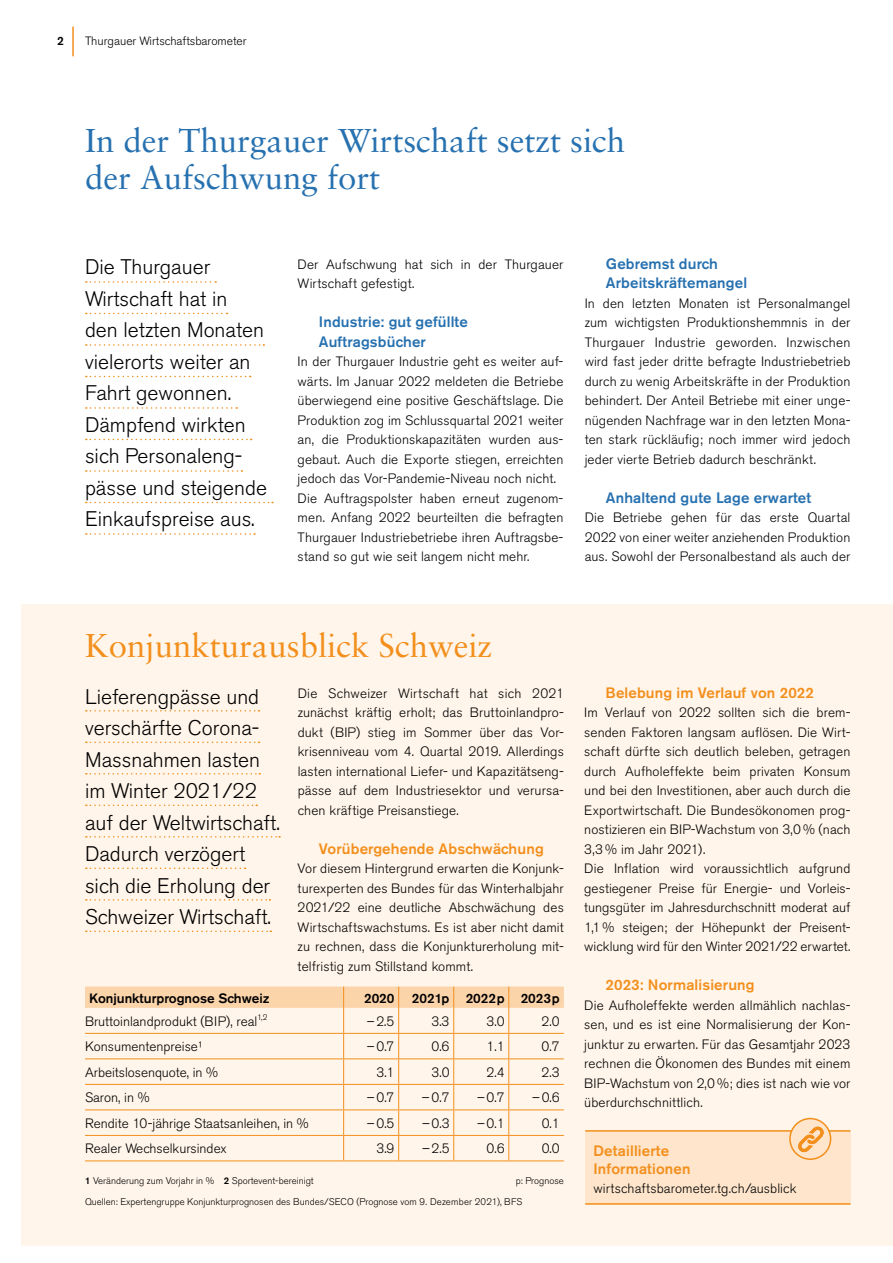
<style>
.page{position:relative;width:893px;height:1263px;background:#fff}
.page>*{position:absolute;margin:0;border:0;box-sizing:border-box;transform-origin:0 0}
.t1{font:33px/37.5px "Sabon LT";color:#2771b0}
.t2{font:33px "Sabon LT";color:#f38f1c}
.t3{font:300 21px/31.5px "Akzidenz Grotesk BE";color:#000}
.t4{font:500 15px/18px "Akzidenz Grotesk BE";letter-spacing:.01em;color:#f38f1c}
.t5{font:500 15px/19.5px "Akzidenz Grotesk BE";letter-spacing:.01em;color:#2771b0}
.t6{font:300 13.5px/19.5px "Akzidenz Grotesk BE";letter-spacing:.01em;color:#000;text-align:justify}
.t7{font:500 13.5px "Akzidenz Grotesk BE";color:#000}
.t8{font:300 12px "Akzidenz Grotesk BE";color:#000}
.t9{font:500 12px "Akzidenz Grotesk BE";color:#000}
.t10{font:300 9.6px/20.5px "Akzidenz Grotesk BE";color:#000}
.s1{font-weight:500}
</style>
<div class="page">
<hr style="left:72px;top:27px;width:2px;height:29px;background:#f38f1c">
<svg style="left:86px;top:281px;width:130px;height:2px"></svg>
<svg style="left:86px;top:313px;width:142px;height:1px"></svg>
<svg style="left:86px;top:344px;width:178px;height:2px"></svg>
<svg style="left:86px;top:376px;width:165px;height:1px"></svg>
<svg style="left:86px;top:407px;width:151px;height:2px"></svg>
<svg style="left:86px;top:439px;width:166px;height:1px"></svg>
<svg style="left:86px;top:470px;width:156px;height:2px"></svg>
<svg style="left:86px;top:502px;width:187px;height:1px"></svg>
<svg style="left:86px;top:533px;width:169px;height:2px"></svg>
<div style="left:21px;top:604px;width:872px;height:641px;background:#fff5ea"></div>
<svg style="left:86px;top:710px;width:173px;height:1px"></svg>
<svg style="left:86px;top:741px;width:174px;height:2px"></svg>
<svg style="left:86px;top:773px;width:174px;height:1px"></svg>
<svg style="left:86px;top:804px;width:171px;height:2px"></svg>
<svg style="left:86px;top:836px;width:194px;height:1px"></svg>
<svg style="left:86px;top:867px;width:160px;height:2px"></svg>
<svg style="left:86px;top:899px;width:184px;height:1px"></svg>
<svg style="left:86px;top:930px;width:185px;height:2px"></svg>
<hr style="left:85px;top:1160px;width:259px;height:1px;background:#f38f1c">
<hr style="left:344px;top:1160px;width:55px;height:1px;background:#f38f1c">
<hr style="left:399px;top:1160px;width:55px;height:1px;background:#f38f1c">
<hr style="left:454px;top:1160px;width:55px;height:1px;background:#f38f1c">
<hr style="left:509px;top:1160px;width:55px;height:1px;background:#f38f1c">
<svg style="left:85px;top:986px;width:479px;height:174px"></svg>
<div style="left:585px;top:1131px;width:265px;height:74px;background:#fee5cb"></div>
<hr style="left:585px;top:1130px;width:265px;height:1px;background:#f38f1c">
<hr style="left:585px;top:1203px;width:265px;height:2px;background:#f38f1c">
<div style="left:790px;top:1118px;width:41px;height:41px;background:#fee5cb;border-radius:50%"></div>
<div style="left:789px;top:1118px;width:42px;height:42px;border:2px solid #f38f1c;border-radius:50%"></div>
<svg style="left:798px;top:1126px;width:26px;height:26px"></svg>
<p class="t9" style="left:57px;top:33px;width:8px">2</p>
<p class="t8" style="left:85px;top:34px;width:163px">Thurgauer Wirtschaftsbarometer</p>
<h1 class="t1" style="left:85px;top:121px;width:542px">In der Thurgauer Wirtschaft setzt sich der Aufschwung fort</h1>
<h2 class="t3" style="left:85px;top:252px;width:184px">Die Thurgauer<br>Wirtschaft hat in<br>den letzten Monaten vielerorts weiter an<br>Fahrt gewonnen.<br>Dämpfend wirkten sich Personaleng&shy;pässe und steigende<br>Einkaufspreise aus.</h2>
<p class="t6" style="left:298px;top:254px;width:267px">Der Aufschwung hat sich in der Thurgauer<br>Wirtschaft gefestigt.</p>
<p class="t5" style="left:319px;top:312px;width:150px">Industrie: gut gefüllte<br>Auftragsbücher</p>
<p class="t6" style="left:298px;top:352px;width:267px;text-align:left">In der Thurgauer Industrie geht es weiter auf&shy;wärts. Im Januar 2022 meldeten die Betriebe überwiegend eine positive Geschäftslage. Die Produktion zog im Schlussquartal 2021 weiter an, die Produktionskapazitäten wurden aus&shy;gebaut. Auch die Exporte stiegen, erreichten jedoch das Vor-Pandemie-Niveau noch nicht.<br>Die Auftragspolster haben erneut zugenom&shy;men. Anfang 2022 beurteilten die befragten Thurgauer Industriebetriebe ihren Auftragsbe&shy;stand so gut wie seit langem nicht mehr.</p>
<p class="t5" style="left:606px;top:253px;width:143px">Gebremst durch<br>Arbeitskräftemangel</p>
<p class="t6" style="left:585px;top:293px;width:267px">In den letzten Monaten ist Personalmangel zum wichtigsten Produktionshemmnis in der Thurgauer Industrie geworden. Inzwischen wird fast jeder dritte befragte Industriebetrieb durch zu wenig Arbeitskräfte in der Produktion behindert. Der Anteil Betriebe mit einer unge&shy;nügenden Nachfrage war in den letzten Mona&shy;ten stark rückläufig; noch immer wird jedoch jeder vierte Betrieb dadurch beschränkt.</p>
<p class="t5" style="left:606px;top:487px;width:207px">Anhaltend gute Lage erwartet</p>
<p class="t6" style="left:585px;top:508px;width:267px">Die Betriebe gehen für das erste Quartal 2022 von einer weiter anziehenden Produktion aus. Sowohl der Personalbestand als auch der</p>
<h1 class="t2" style="left:85px;top:625px;width:409px">Konjunkturausblick Schweiz</h1>
<h2 class="t3" style="left:85px;top:681px;width:196px">Lieferengpässe und verschärfte Corona-<br>Massnahmen lasten im Winter 2021/22 auf der Weltwirtschaft.<br>Dadurch verzögert sich die Erholung der<br>Schweizer Wirtschaft.</h2>
<p class="t6" style="left:298px;top:683px;width:268px">Die Schweizer Wirtschaft hat sich 2021 zunächst kräftig erholt; das Bruttoinlandpro&shy;dukt (BIP) stieg im Sommer über das Vor&shy;krisenniveau vom 4. Quartal 2019. Allerdings lasten international Liefer- und Kapazitätseng&shy;pässe auf dem Industriesektor und verursa&shy;chen kräftige Preisanstiege.</p>
<p class="t4" style="left:319px;top:839px;width:226px">Vorübergehende Abschwächung</p>
<p class="t6" style="left:298px;top:859px;width:268px">Vor diesem Hintergrund erwarten die Konjunk&shy;turexperten des Bundes für das Winterhalbjahr 2021/22 eine deutliche Abschwächung des Wirtschaftswachstums. Es ist aber nicht damit zu rechnen, dass die Konjunkturerholung mit&shy;telfristig zum Stillstand kommt.</p>
<p class="t7" style="left:89px;top:989px;width:182px">Konjunkturprognose Schweiz</p>
<p class="t7" style="left:364px;top:989px;width:32px">2020</p>
<p class="t7" style="left:412px;top:989px;width:149px">2021p 2022p 2023p</p>
<p class="t6" style="left:85px;top:1011px;width:184px">Bruttoinlandprodukt (BIP), real<sup>1,2</sup></p>
<p class="t6" style="left:367px;top:1011px;width:29px">–2.5</p>
<p class="t6" style="left:431px;top:1011px;width:19px">3.3</p>
<p class="t6" style="left:487px;top:1011px;width:19px">3.0</p>
<p class="t6" style="left:542px;top:1011px;width:19px">2.0</p>
<p class="t6" style="left:85px;top:1037px;width:119px">Konsumentenpreise¹</p>
<p class="t6" style="left:367px;top:1037px;width:29px">–0.7</p>
<p class="t6" style="left:431px;top:1037px;width:19px">0.6</p>
<p class="t6" style="left:487px;top:1037px;width:19px">1.1</p>
<p class="t6" style="left:542px;top:1037px;width:19px">0.7</p>
<p class="t6" style="left:85px;top:1062px;width:135px">Arbeitslosenquote, in %</p>
<p class="t6" style="left:376px;top:1062px;width:19px">3.1</p>
<p class="t6" style="left:432px;top:1062px;width:19px">3.0</p>
<p class="t6" style="left:487px;top:1062px;width:19px">2.4</p>
<p class="t6" style="left:542px;top:1062px;width:19px">2.3</p>
<p class="t6" style="left:85px;top:1088px;width:66px">Saron, in %</p>
<p class="t6" style="left:367px;top:1088px;width:29px">–0.7</p>
<p class="t6" style="left:422px;top:1088px;width:29px">–0.7</p>
<p class="t6" style="left:477px;top:1088px;width:29px">–0.7</p>
<p class="t6" style="left:532px;top:1088px;width:29px">–0.6</p>
<p class="t6" style="left:85px;top:1113px;width:225px">Rendite 10-jährige Staatsanleihen, in %</p>
<p class="t6" style="left:367px;top:1113px;width:29px">–0.5</p>
<p class="t6" style="left:422px;top:1113px;width:29px">–0.3</p>
<p class="t6" style="left:477px;top:1113px;width:29px">–0.1</p>
<p class="t6" style="left:542px;top:1113px;width:19px">0.1</p>
<p class="t6" style="left:85px;top:1139px;width:143px">Realer Wechselkursindex</p>
<p class="t6" style="left:376px;top:1139px;width:19px">3.9</p>
<p class="t6" style="left:422px;top:1139px;width:29px">–2.5</p>
<p class="t6" style="left:487px;top:1139px;width:19px">0.6</p>
<p class="t6" style="left:542px;top:1139px;width:19px">0.0</p>
<p class="t10" style="left:85px;top:1171px;width:230px"><span class="s1">1</span> Veränderung zum Vorjahr in % <span class="s1">2</span> Sportevent-bereinigt</p>
<p class="t10" style="left:85px;top:1171px;width:480px;text-indent:431px">p: Prognose<br>Quellen: Expertengruppe Konjunkturprognosen des Bundes/SECO (Prognose vom 9. Dezember 2021), BFS</p>
<p class="t4" style="left:605px;top:683px;width:210px">Belebung im Verlauf von 2022</p>
<p class="t6" style="left:584px;top:703px;width:268px;text-align:left">Im Verlauf von 2022 sollten sich die brem&shy;senden Faktoren langsam auflösen. Die Wirt&shy;schaft dürfte sich deutlich beleben, getragen durch Aufholeffekte beim privaten Konsum und bei den Investitionen, aber auch durch die Exportwirtschaft. Die Bundesökonomen prog&shy;nostizieren ein BIP-Wachstum von 3,0 % (nach 3,3 % im Jahr 2021).<br>Die Inflation wird voraussichtlich aufgrund gestiegener Preise für Energie- und Vorleis&shy;tungsgüter im Jahresdurchschnitt moderat auf 1,1 % steigen; der Höhepunkt der Preisent&shy;wicklung wird für den Winter 2021/22 erwartet.</p>
<p class="t4" style="left:605px;top:976px;width:151px">2023: Normalisierung</p>
<p class="t6" style="left:584px;top:995px;width:268px">Die Aufholeffekte werden allmählich nachlas&shy;sen, und es ist eine Normalisierung der Kon&shy;junktur zu erwarten. Für das Gesamtjahr 2023 rechnen die Ökonomen des Bundes mit einem BIP-Wachstum von 2,0 %; dies ist nach wie vor überdurchschnittlich.</p>
<p class="t4" style="left:593px;top:1141px;width:99px">Detaillierte<br>Informationen</p>
<p class="t6" style="left:593px;top:1179px;width:205px">wirtschaftsbarometer.tg.ch/ausblick</p>
</div>
